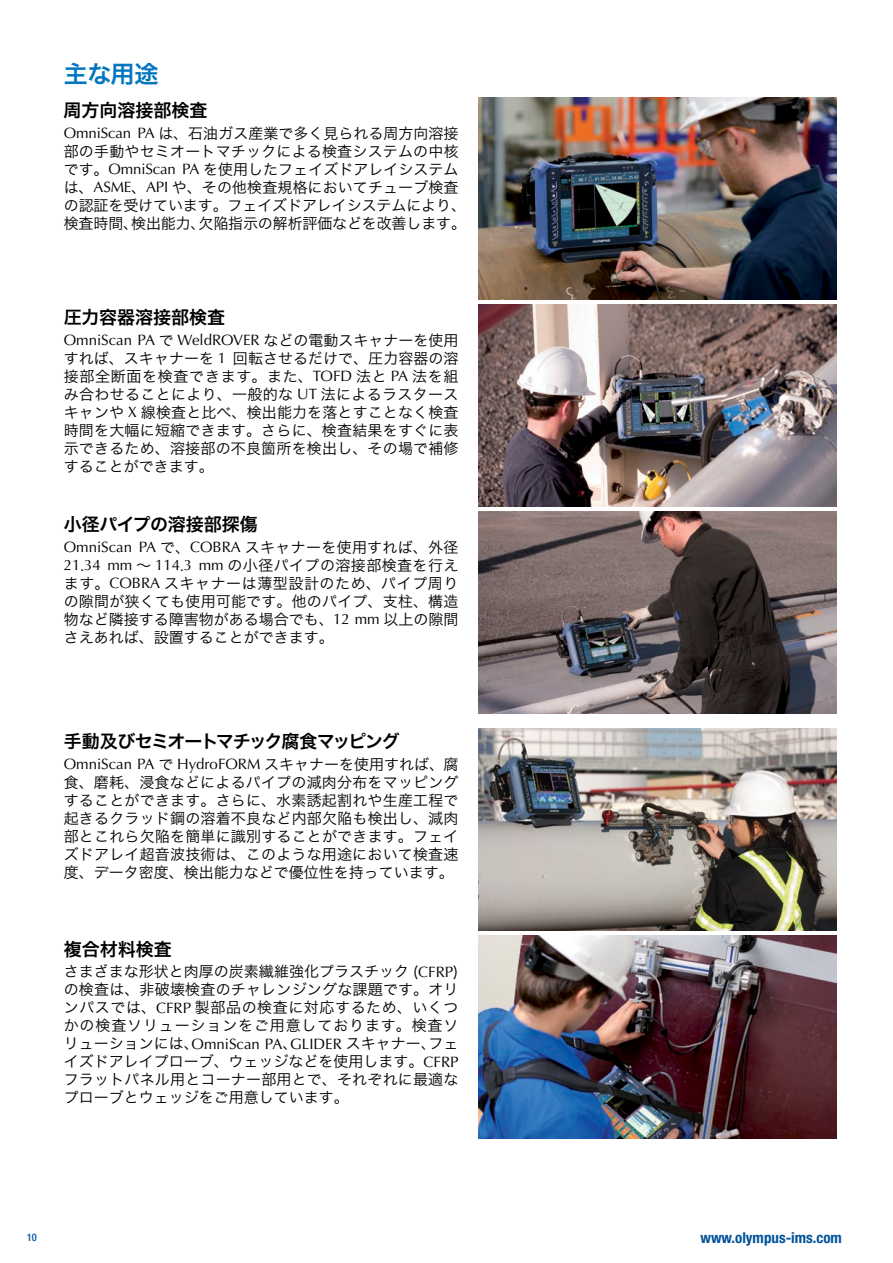
<style>
.page{position:relative;width:893px;height:1263px;background:#fff}
.page>*{position:absolute;margin:0;border:0;box-sizing:border-box;transform-origin:0 0}
.Title_2_2935{font:24px "Hira Kaku Pro W6";color:#0076bf}
.Title_3_K{font:18px "Hira Kaku Pro W6";color:#000}
.Title_3_K-2{font:18px "Hira Kaku Pro W6";letter-spacing:-.07em;color:#000}
.Text{font:15px/18px "Hira Kaku Pro W3";color:#000;text-align:justify}
.t1{font:700 condensed 15px "Helvetica Neue LT Std";color:#00529b}
.t2{font:500 condensed 10.5px "Helvetica Neue LT Std";color:#00529b}
.s1{font-family:"Optima LT Std"}
</style>
<div class="page">
<img style="left:479px;top:97px;width:357px;height:203px">
<img style="left:479px;top:304px;width:357px;height:203px">
<img style="left:479px;top:511px;width:357px;height:203px">
<img style="left:479px;top:728px;width:357px;height:203px">
<img style="left:479px;top:935px;width:357px;height:203px">
<p class="Title_2_2935" style="left:64px;top:52px;width:96px">主な用途</p>
<p class="Title_3_K" style="left:64px;top:94px;width:145px">周方向溶接部検査</p>
<p class="Text" style="left:64px;top:123px;width:404px;text-align:left"><span class="s1">OmniScan PA</span> は、石油ガス産業で多く見られる周方向溶接部の手動やセミオートマチックによる検査システムの中核です。<span class="s1">OmniScan PA</span> を使用したフェイズドアレイシステムは、<span class="s1">ASME</span>、<span class="s1">API</span> や、その他検査規格においてチューブ検査の認証を受けています。フェイズドアレイシステムにより、検査時間、検出能力、欠陥指示の解析評価などを改善します。</p>
<p class="Title_3_K" style="left:64px;top:301px;width:163px">圧力容器溶接部検査</p>
<p class="Text" style="left:64px;top:329px;width:396px"><span class="s1">OmniScan PA</span> で <span class="s1">WeldROVER</span> などの電動スキャナーを使用すれば、スキャナーを <span class="s1">1</span> 回転させるだけで、圧力容器の溶接部全断面を検査できます。また、<span class="s1">TOFD</span> 法と <span class="s1">PA</span> 法を組み合わせることにより、一般的な <span class="s1">UT</span> 法によるラスタースキャンや <span class="s1">X</span> 線検査と比べ、検出能力を落とすことなく検査時間を大幅に短縮できます。さらに、検査結果をすぐに表示できるため、溶接部の不良箇所を検出し、その場で補修することができます。</p>
<p class="Title_3_K" style="left:64px;top:508px;width:196px">小径パイプの溶接部探傷</p>
<p class="Text" style="left:64px;top:537px;width:396px"><span class="s1">OmniScan PA</span> で、<span class="s1">COBRA</span> スキャナーを使用すれば、外径<span class="s1">21</span>.<span class="s1">34 mm</span> ～ <span class="s1">114</span>.<span class="s1">3 mm</span> の小径パイプの溶接部検査を行えます。<span class="s1">COBRA</span> スキャナーは薄型設計のため、パイプ周りの隙間が狭くても使用可能です。他のパイプ、支柱、構造物など隣接する障害物がある場合でも、<span class="s1">12 mm</span> 以上の隙間さえあれば、設置することができます。</p>
<p class="Title_3_K-2" style="left:64px;top:725px;width:338px">手動及びセミオートマチック腐食マッピング</p>
<p class="Text" style="left:64px;top:754px;width:396px"><span class="s1">OmniScan PA</span> で <span class="s1">HydroFORM</span> スキャナーを使用すれば、腐食、磨耗、浸食などによるパイプの減肉分布をマッピングすることができます。さらに、水素誘起割れや生産工程で起きるクラッド鋼の溶着不良など内部欠陥も検出し、減肉部とこれら欠陥を簡単に識別することができます。フェイズドアレイ超音波技術は、このような用途において検査速度、データ密度、検出能力などで優位性を持っています。</p>
<p class="Title_3_K" style="left:64px;top:932px;width:109px">複合材料検査</p>
<p class="Text" style="left:64px;top:961px;width:396px">さまざまな形状と肉厚の炭素繊維強化プラスチック (<span class="s1">CFRP</span>)の検査は、非破壊検査のチャレンジングな課題です。オリンパスでは、<span class="s1">CFRP</span> 製部品の検査に対応するため、いくつかの検査ソリューションをご用意しております。検査ソリューションには、<span class="s1">OmniScan PA</span>、<span class="s1">GLIDER</span> スキャナー、フェイズドアレイプローブ、ウェッジなどを使用します。<span class="s1">CFRP</span>フラットパネル用とコーナー部用とで、それぞれに最適なプローブとウェッジをご用意しています。</p>
<p class="t2" style="left:27px;top:1231px;width:12px">10</p>
<p class="t1" style="left:700px;top:1228px;width:143px">www.olympus-ims.com</p>
</div>
